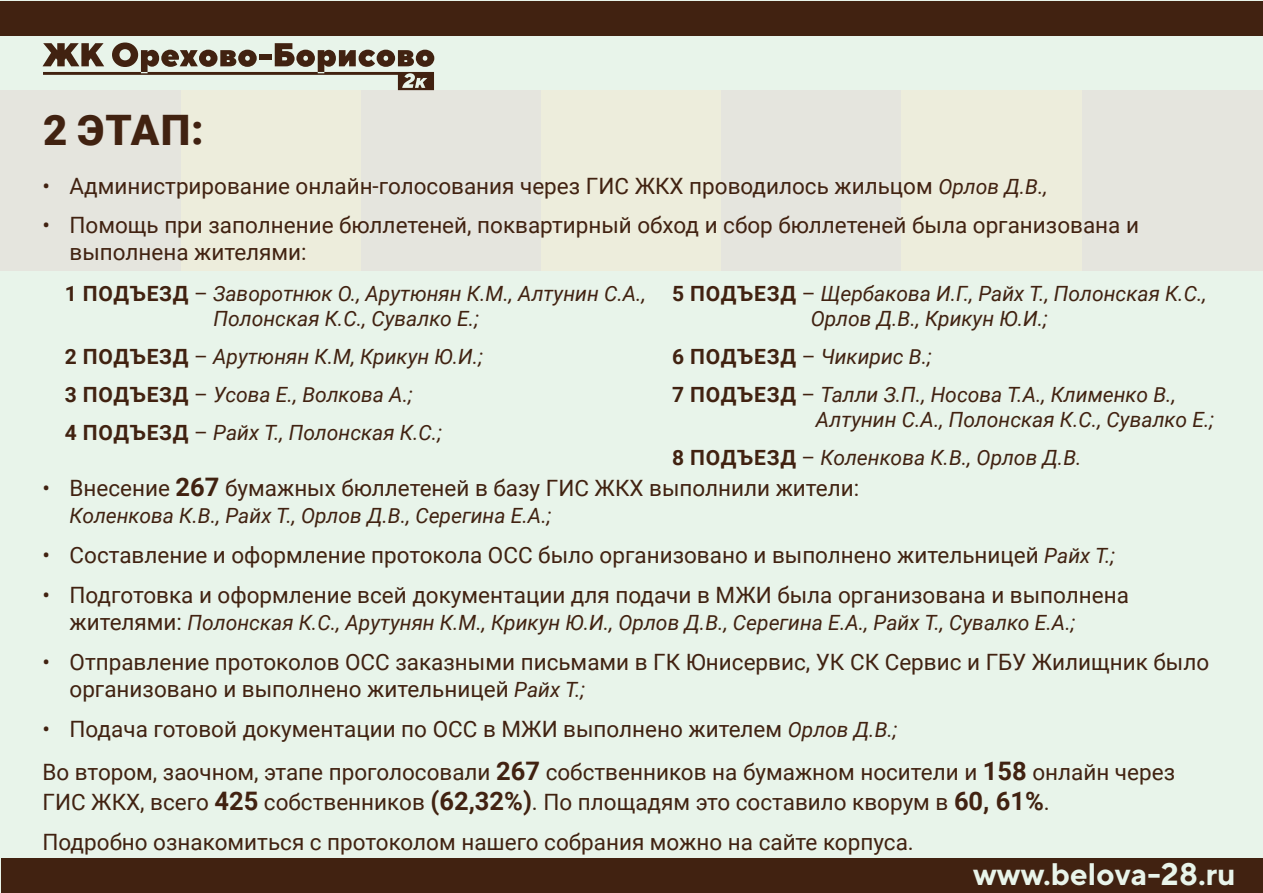
<style>
.page{position:relative;width:1263px;height:893px;background:#fff}
.page>*{position:absolute;margin:0;border:0;box-sizing:border-box;transform-origin:0 0}
.t1{font:900 42px "Roboto";color:#412211}
.t2{font:700 31.05px "TT Norms";color:#e8f4ea}
.t3{font:22.5px/27px "Roboto";color:#412211}
.t4{font:italic 21px/38px "Roboto";color:#412211}
.s1{font-style:italic;font-size:21px}
.s2{font-weight:700;font-style:normal}
.s3{font-style:normal}
.s4{font-weight:700;font-size:25.5px}
.s5{font-style:normal;font-size:22.5px}
</style>
<div class="page">
<div style="left:1px;top:0;width:1262px;height:893px;background:#e8f4ea"></div>
<div style="left:1px;top:858px;width:1262px;height:35px;background:#412211"></div>
<div style="left:1px;top:90px;width:180px;height:180px;background:#e5e5de"></div>
<div style="left:181px;top:90px;width:180px;height:180px;background:#ededdc"></div>
<div style="left:361px;top:90px;width:180px;height:180px;background:#e5e5de"></div>
<div style="left:541px;top:90px;width:180px;height:180px;background:#ededdc"></div>
<div style="left:721px;top:90px;width:181px;height:180px;background:#e5e5de"></div>
<div style="left:902px;top:90px;width:180px;height:180px;background:#ededdc"></div>
<div style="left:1082px;top:90px;width:180px;height:180px;background:#e5e5de"></div>
<div style="left:0;top:1px;width:1263px;height:34px;background:#412211"></div>
<svg style="left:43px;top:43px;width:391px;height:47px"></svg>
<h1 class="t1" style="left:43px;top:101px;width:162px">2 ЭТАП:</h1>
<p class="t3" style="left:43px;top:171px;width:1006px">• Администрирование онлайн-голосования через ГИС ЖКХ проводилось жильцом <span class="s1">Орлов Д.В.,</span></p>
<p class="t3" style="left:70px;top:211px;width:1071px;text-indent:-27px">• Помощь при заполнение бюллетеней, поквартирный обход и сбор бюллетеней была организована и выполнена жителями:</p>
<p class="t4" style="left:811px;top:280px;width:397px;line-height:25.2px;text-indent:-138px"><span class="s2">5 ПОДЪЕЗД</span> <span class="s3">–</span> Щербакова И.Г., Райх Т., Полонская К.С.,<br>Орлов Д.В., Крикун Ю.И.;</p>
<p class="t4" style="left:672px;top:337px;width:505px"><span class="s2">6 ПОДЪЕЗД</span> <span class="s3">–</span> Чикирис В.;<br><span class="s2">7 ПОДЪЕЗД</span> <span class="s3">–</span> Талли З.П., Носова Т.А., Клименко В.,</p>
<p class="t4" style="left:672px;top:400px;width:543px;text-indent:144px">Алтунин С.А., Полонская К.С., Сувалко Е.;<br><span class="s2">8 ПОДЪЕЗД</span> <span class="s3">–</span> Коленкова К.В., Орлов Д.В.</p>
<p class="t4" style="left:214px;top:280px;width:434px;line-height:25.2px;text-indent:-149px"><span class="s2">1 ПОДЪЕЗД</span> <span class="s3">–</span> Заворотнюк О., Арутюнян К.М., Алтунин С.А.,<br>Полонская К.С., Сувалко Е.;</p>
<p class="t4" style="left:65px;top:337px;width:419px"><span class="s2">2 ПОДЪЕЗД</span> <span class="s3">–</span> Арутюнян К.М, Крикун Ю.И.;<br><span class="s2">3 ПОДЪЕЗД</span> <span class="s3">–</span> Усова Е., Волкова А.;<br><span class="s2">4 ПОДЪЕЗД</span> <span class="s3">–</span> Райх Т., Полонская К.С.;</p>
<p class="t3" style="left:43px;top:474px;width:818px">• Внесение <span class="s4">267</span> бумажных бюллетеней в базу ГИС ЖКХ выполнили жители:</p>
<p class="t4" style="left:70px;top:496px;width:483px">Коленкова К.В., Райх Т., Орлов Д.В., Серегина Е.А.;</p>
<p class="t3" style="left:43px;top:541px;width:1074px">• Составление и оформление протокола ОСС было организовано и выполнено жительницей <span class="s1">Райх Т.;</span></p>
<p class="t3" style="left:43px;top:581px;width:1088px">• Подготовка и оформление всей документации для подачи в МЖИ была организована и выполнена</p>
<p class="t4" style="left:70px;top:603px;width:1007px"><span class="s5">жителями:</span> Полонская К.С., Арутунян К.М., Крикун Ю.И., Орлов Д.В., Серегина Е.А., Райх Т., Сувалко Е.А.;</p>
<p class="t3" style="left:70px;top:647px;width:1141px;text-indent:-27px">• Отправление протоколов ОСС заказными письмами в ГК Юнисервис, УК СК Сервис и ГБУ Жилищник было организовано и выполнено жительницей <span class="s1">Райх Т.;</span></p>
<p class="t3" style="left:43px;top:706px;width:1134px;line-height:43.3px">• Подача готовой документации по ОСС в МЖИ выполнено жителем <span class="s1">Орлов Д.В.;<br></span>Во втором, заочном, этапе проголосовали <span class="s4">267</span> собственников на бумажном носители и <span class="s4">158</span> онлайн через</p>
<p class="t3" style="left:43px;top:782px;width:1009px;line-height:39.8px">ГИС ЖКХ, всего <span class="s4">425</span> собственников <span class="s4">(62,32%)</span>. По площадям это составило кворум в <span class="s4">60, 61%</span>.<br>Подробно ознакомиться с протоколом нашего собрания можно на сайте корпуса.</p>
<h2 class="t2" style="left:973px;top:855px;width:264px">www.belova-28.ru</h2>
</div>
